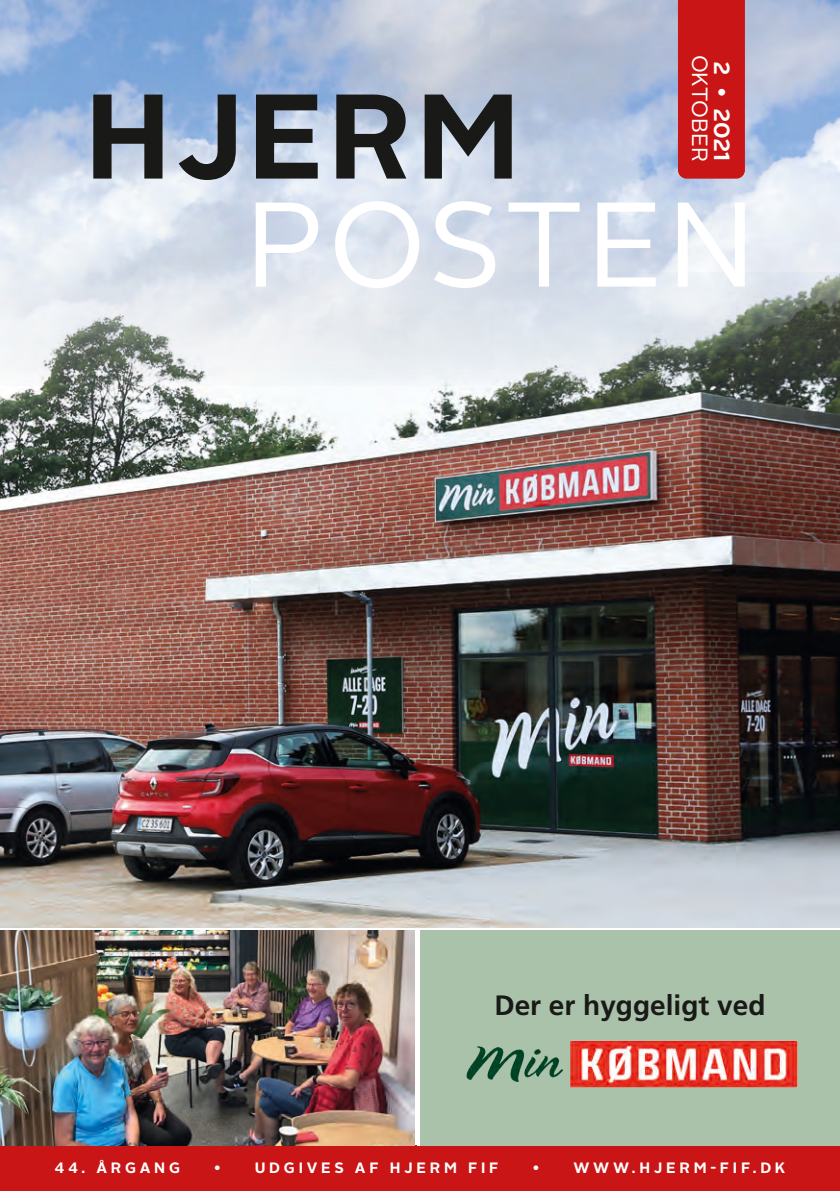
<style>
.page{position:relative;width:840px;height:1191px;background:#fff}
.page>*{position:absolute;margin:0;border:0;box-sizing:border-box;transform-origin:0 0}
.t1{font:120px "Alright Sans";letter-spacing:.03em;color:#fff}
.t2{font:700 120px "Alright Sans";letter-spacing:.035em;color:#191918}
.t3{font:700 28px "Frutiger LT Std";color:#191918}
.t4{font:22px "Alright Sans";color:#fff}
.t5{font:700 22px "Alright Sans";color:#fff}
.t6{font:700 15px "Alright Sans";letter-spacing:.25em;color:#fff}
</style>
<div class="page">
<img style="left:0;top:0;width:839px;height:273px">
<div style="left:0;top:1145px;width:839px;height:46px;background:#c91515"></div>
<svg style="left:0;top:927px;width:839px;height:1px"></svg>
<div style="left:417px;top:924px;width:5px;height:221px;background:#fff"></div>
<div style="left:420px;top:930px;width:419px;height:215px;background:#abc2aa"></div>
<img style="left:0;top:930px;width:414px;height:215px">
<img style="left:0;top:273px;width:839px;height:654px">
<div style="left:677px;top:0;width:67px;height:179px;background:#c91515"></div>
<img style="left:466px;top:1040px;width:332px;height:48px">
<h3 class="t4" style="left:714px;top:55px;width:109px;rotate:90deg">OKTOBER</h3>
<h3 class="t5" style="left:736px;top:61px;width:102px;rotate:90deg">2 • 2021</h3>
<h1 class="t2" style="left:85px;top:52px;width:436px">HJERM</h1>
<h1 class="t1" style="left:245px;top:164px;width:510px">POSTEN</h1>
<h2 class="t3" style="left:494px;top:988px;width:272px">Der er hyggeligt ved</h2>
<p class="t6" style="left:55px;top:1156px;width:127px">44. ÅRGANG</p>
<p class="t6" style="left:213px;top:1156px;width:287px">• UDGIVES AF HJERM FIF</p>
<p class="t6" style="left:531px;top:1156px;width:255px">• WWW.HJERM-FIF.DK</p>
</div>
